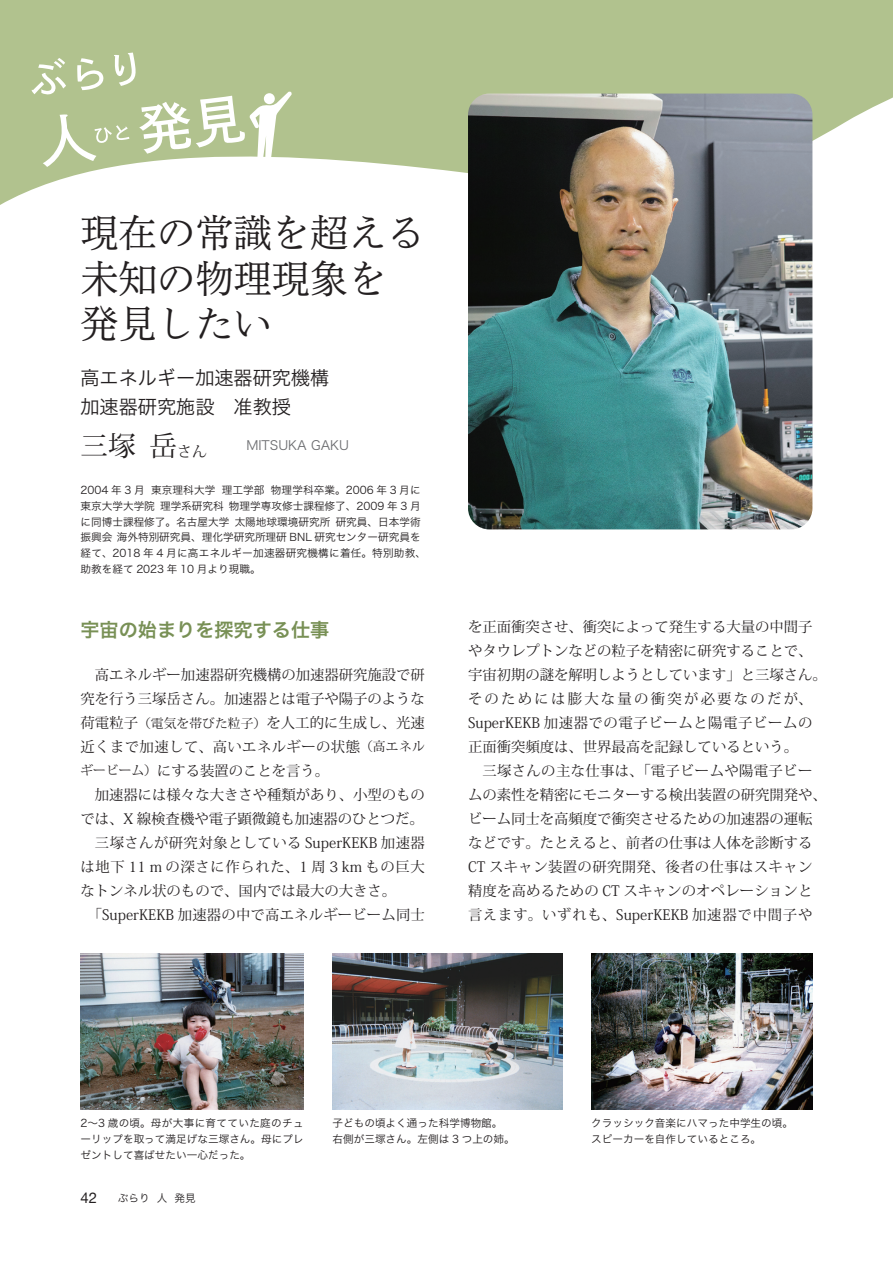
<style>
.page{position:relative;width:893px;height:1263px;background:#fff}
.page>*{position:absolute;margin:0;border:0;box-sizing:border-box;transform-origin:0 0}
.t1{font:38.25px/45.8px "P Bunkyu Min Pr 6 R";color:#231f20}
.t2{font:27.6px "Koz Min Pr 6 N";color:#231f20}
.t3{font:19.2px/28.7px "Hiragino Sans Pr 6 N W3";color:#231f20}
.t4{font:19.2px "Hiragino Sans Pr 6 N W6";color:#789055}
.t5{font:14.85px "Helvetica Neue";color:#231f20}
.t6{font:14.4px/23.9px "Koz Min Pr 6 N";color:#231f20}
.t7{font:12.75px "Hiragino Sans Pr 6 N W3";color:#6c6d70}
.t8{font:10.65px/15.9px "Hiragino Sans Pr 6 N W3";color:#231f20}
.s1{font-size:14.85px}
.s2{font-size:12.75px}
</style>
<div class="page">
<svg style="left:0;top:0;width:880px;height:213px;fill:#b1c28e"></svg>
<svg style="left:31px;top:53px;width:261px;height:114px"></svg>
<img style="left:468px;top:94px;width:344px;height:435px">
<img style="left:81px;top:953px;width:223px;height:156px">
<img style="left:332px;top:953px;width:230px;height:156px">
<img style="left:591px;top:953px;width:221px;height:156px">
<svg style="left:880px;top:0;width:13px;height:104px"></svg>
<h1 class="t1" style="left:81px;top:205px;width:346px">現在の常識を超える未知の物理現象を発見したい</h1>
<h3 class="t3" style="left:81px;top:362px;width:250px">高エネルギー加速器研究機構加速器研究施設　准教授</h3>
<h2 class="t2" style="left:81px;top:430px;width:128px">三塚岳<span class="s1">さん</span></h2>
<p class="t8" style="left:81px;top:481px;width:347px">2004 年 3 月 東京理科大学 理工学部 物理学科卒業。2006 年 3 月に東京大学大学院 理学系研究科 物理学専攻修士課程修了、2009 年 3 月に同博士課程修了。名古屋大学 太陽地球環境研究所 研究員、日本学術振興会 海外特別研究員、理化学研究所理研 BNL 研究センター研究員を経て、2018 年 4 月に高エネルギー加速器研究機構に着任。特別助教、助教を経て 2023 年 10 月より現職。</p>
<p class="t7" style="left:246px;top:434px;width:104px">MITSUKA GAKU</p>
<h3 class="t4" style="left:81px;top:612px;width:250px">宇宙の始まりを探究する仕事</h3>
<p class="t6" style="left:81px;top:663px;width:346px">　高エネルギー加速器研究機構の加速器研究施設で研究を行う三塚岳さん。加速器とは電子や陽子のような荷電粒子<span class="s2">（電気を帯びた粒子）</span>を人工的に生成し、光速近くまで加速して、高いエネルギーの状態<span class="s2">（高エネルギービーム）</span>にする装置のことを言う。<br>　加速器には様々な大きさや種類があり、小型のものでは、X 線検査機や電子顕微鏡も加速器のひとつだ。　三塚さんが研究対象としている SuperKEKB 加速器は地下 11 m の深さに作られた、1 周 3 km もの巨大なトンネル状のもので、国内では最大の大きさ。<br>　「SuperKEKB 加速器の中で高エネルギービーム同士</p>
<p class="t6" style="left:468px;top:615px;width:360px">を正面衝突させ、衝突によって発生する大量の中間子やタウレプトンなどの粒子を精密に研究することで、宇宙初期の謎を解明しようとしています」と三塚さん。そのためには膨大な量の衝突が必要なのだが、<br>SuperKEKB 加速器での電子ビームと陽電子ビームの正面衝突頻度は、世界最高を記録しているという。<br>　三塚さんの主な仕事は、「電子ビームや陽電子ビームの素性を精密にモニターする検出装置の研究開発や、ビーム同士を高頻度で衝突させるための加速器の運転などです。たとえると、前者の仕事は人体を診断する<br>CT スキャン装置の研究開発、後者の仕事はスキャン精度を高めるための CT スキャンのオペレーションと言えます。いずれも、SuperKEKB 加速器で中間子や</p>
<p class="t8" style="left:81px;top:1114px;width:225px;text-align:justify">2～3 歳の頃。母が大事に育てていた庭のチューリップを取って満足げな三塚さん。母にプレゼントして喜ばせたい一心だった。</p>
<p class="t8" style="left:332px;top:1114px;width:184px">子どもの頃よく通った科学博物館。右側が三塚さん。左側は 3 つ上の姉。</p>
<p class="t8" style="left:591px;top:1114px;width:203px">クラッシック音楽にハマった中学生の頃。スピーカーを自作しているところ。</p>
<p class="t5" style="left:81px;top:1187px;width:18px">42</p>
<p class="t8" style="left:118px;top:1189px;width:79px">ぶらり 人 発見</p>
</div>
